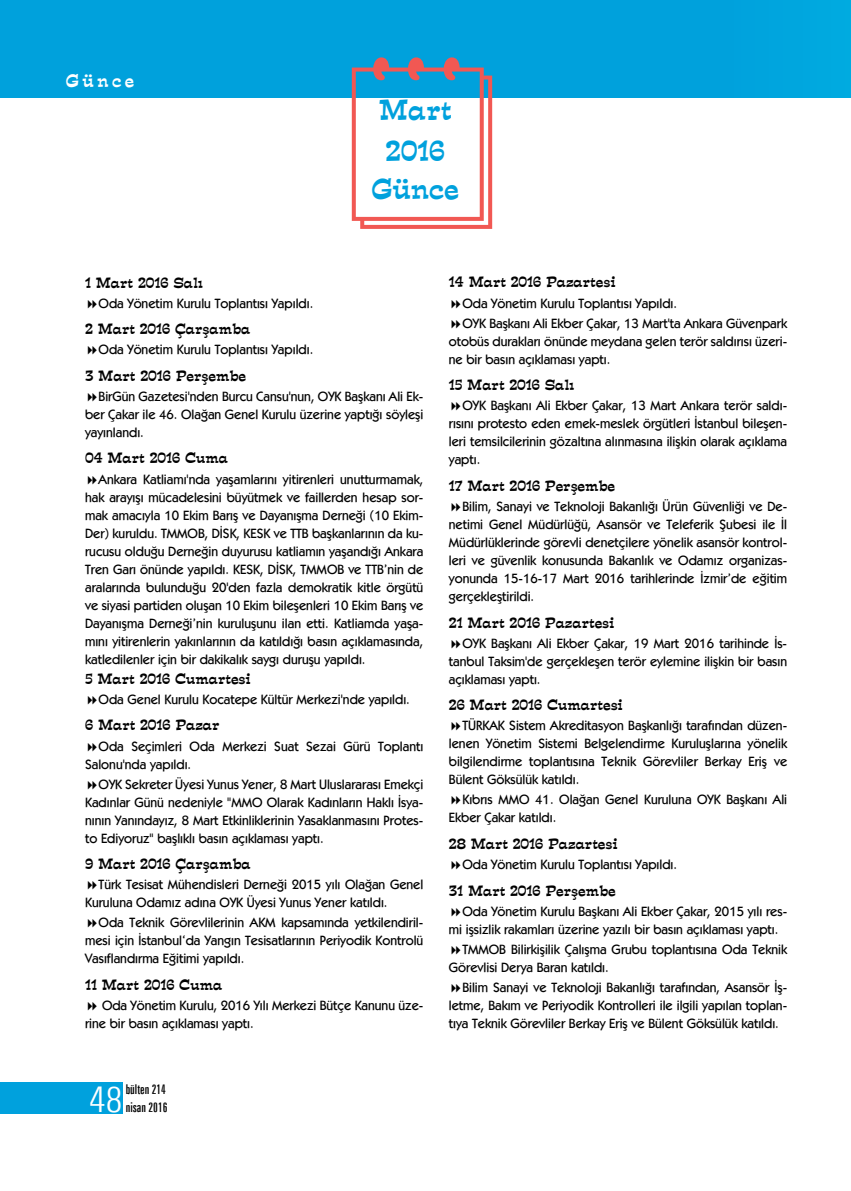
<style>
.page{position:relative;width:851px;height:1191px;background:#fff}
.page>*{position:absolute;margin:0;border:0;box-sizing:border-box;transform-origin:0 0}
.t1{font:300 condensed 36.15px "Zurich BT";color:#fff}
.t2{font:26.25px/41.1px "TR Expo";color:#00a1dd}
.t3{font:16.5px "TR Expo";letter-spacing:.2em;color:#fff}
.t4{font:500 13.5px/18px "Kabel IT Cby BT";color:#000;text-align:justify}
.t5{font:13.5px "TR Expo";color:#000}
.t6{font:extra-condensed 13.5px/18px "Zurich BT";color:#000}
</style>
<div class="page">
<div style="left:0;top:1082px;width:123px;height:32px;background:#00a1dd"></div>
<div style="left:0;top:0;width:850px;height:97px;background:#00a1dc"></div>
<svg style="left:352px;top:97px;width:140px;height:1px"></svg>
<p class="t3" style="left:66px;top:68px;width:70px">Günce</p>
<h2 class="t2" style="left:379px;top:89px;width:74px">Mart<br>2016</h2>
<h2 class="t2" style="left:371px;top:168px;width:89px">Günce</h2>
<p class="t5" style="left:85px;top:272px;width:119px">1 Mart 2016 Salı</p>
<p class="t4" style="left:99px;top:294px;width:216px">Oda Yönetim Kurulu Toplantısı Yapıldı.</p>
<p class="t5" style="left:85px;top:319px;width:167px">2 Mart 2016 Çarşamba</p>
<p class="t4" style="left:99px;top:340px;width:216px">Oda Yönetim Kurulu Toplantısı Yapıldı.</p>
<p class="t5" style="left:85px;top:365px;width:162px">3 Mart 2016 Perşembe</p>
<p class="t4" style="left:85px;top:387px;width:340px;text-indent:14px">BirGün Gazetesi'nden Burcu Cansu'nun, OYK Başkanı Ali Ek&shy;ber Çakar ile 46. Olağan Genel Kurulu üzerine yaptığı söyleşi yayınlandı.</p>
<p class="t5" style="left:85px;top:448px;width:144px">04 Mart 2016 Cuma</p>
<p class="t4" style="left:85px;top:470px;width:340px;text-indent:14px">Ankara Katliamı'nda yaşamlarını yitirenleri unutturmamak, hak arayışı mücadelesini büyütmek ve faillerden hesap sor&shy;mak amacıyla 10 Ekim Barış ve Dayanışma Derneği (10 Ekim-Der) kuruldu. TMMOB, DİSK, KESK ve TTB başkanlarının da ku&shy;rucusu olduğu Derneğin duyurusu katliamın yaşandığı Ankara Tren Garı önünde yapıldı. KESK, DİSK, TMMOB ve TTB’nin de aralarında bulunduğu 20'den fazla demokratik kitle örgütü ve siyasi partiden oluşan 10 Ekim bileşenleri 10 Ekim Barış ve Dayanışma Derneği’nin kuruluşunu ilan etti. Katliamda yaşa&shy;mını yitirenlerin yakınlarının da katıldığı basın açıklamasında, katledilenler için bir dakikalık saygı duruşu yapıldı.</p>
<p class="t5" style="left:85px;top:668px;width:167px">5 Mart 2016 Cumartesi</p>
<p class="t4" style="left:99px;top:690px;width:313px">Oda Genel Kurulu Kocatepe Kültür Merkezi'nde yapıldı.</p>
<p class="t5" style="left:85px;top:715px;width:136px">6 Mart 2016 Pazar</p>
<p class="t4" style="left:85px;top:736px;width:340px;text-indent:14px">Oda Seçimleri Oda Merkezi Suat Sezai Gürü Toplantı<br>Salonu'nda yapıldı.</p>
<p class="t4" style="left:85px;top:774px;width:340px;text-indent:14px">OYK Sekreter Üyesi Yunus Yener, 8 Mart Uluslararası Emekçi Kadınlar Günü nedeniyle "MMO Olarak Kadınların Haklı İsya&shy;nının Yanındayız, 8 Mart Etkinliklerinin Yasaklanmasını Protes&shy;to Ediyoruz" başlıklı basın açıklaması yaptı.</p>
<p class="t5" style="left:85px;top:854px;width:167px">9 Mart 2016 Çarşamba</p>
<p class="t4" style="left:85px;top:875px;width:340px;text-indent:14px">Türk Tesisat Mühendisleri Derneği 2015 yılı Olağan Genel<br>Kuruluna Odamız adına OYK Üyesi Yunus Yener katıldı.</p>
<p class="t4" style="left:85px;top:913px;width:340px;text-indent:14px">Oda Teknik Görevlilerinin AKM kapsamında yetkilendiril&shy;mesi için İstanbul‘da Yangın Tesisatlarının Periyodik Kontrolü Vasıflandırma Eğitimi yapıldı.</p>
<p class="t5" style="left:85px;top:974px;width:139px">11 Mart 2016 Cuma</p>
<p class="t4" style="left:85px;top:996px;width:340px;text-indent:17px">Oda Yönetim Kurulu, 2016 Yılı Merkezi Bütçe Kanunu üze&shy;rine bir basın açıklaması yaptı.</p>
<h1 class="t1" style="left:89px;top:1076px;width:35px">48</h1>
<p class="t6" style="left:126px;top:1080px;width:43px">bülten 214 nisan 2016</p>
<p class="t5" style="left:449px;top:272px;width:168px">14 Mart 2016 Pazartesi</p>
<p class="t4" style="left:462px;top:293px;width:326px;line-height:20.1px">Oda Yönetim Kurulu Toplantısı Yapıldı.<br>OYK Başkanı Ali Ekber Çakar, 13 Mart'ta Ankara Güvenpark</p>
<p class="t4" style="left:449px;top:332px;width:340px">otobüs durakları önünde meydana gelen terör saldırısı üzeri&shy;ne bir basın açıklaması yaptı.</p>
<p class="t5" style="left:449px;top:375px;width:127px">15 Mart 2016 Salı</p>
<p class="t4" style="left:449px;top:396px;width:340px;text-indent:14px">OYK Başkanı Ali Ekber Çakar, 13 Mart Ankara terör saldı&shy;rısını protesto eden emek-meslek örgütleri İstanbul bileşen&shy;leri temsilcilerinin gözaltına alınmasına ilişkin olarak açıklama yaptı.</p>
<p class="t5" style="left:449px;top:476px;width:168px">17 Mart 2016 Perşembe</p>
<p class="t4" style="left:449px;top:497px;width:340px;text-indent:14px">Bilim, Sanayi ve Teknoloji Bakanlığı Ürün Güvenliği ve De&shy;netimi Genel Müdürlüğü, Asansör ve Teleferik Şubesi ile İl Müdürlüklerinde görevli denetçilere yönelik asansör kontrol&shy;leri ve güvenlik konusunda Bakanlık ve Odamız organizas&shy;yonunda 15-16-17 Mart 2016 tarihlerinde İzmir’de eğitim gerçekleştirildi.</p>
<p class="t5" style="left:449px;top:612px;width:167px">21 Mart 2016 Pazartesi</p>
<p class="t4" style="left:449px;top:634px;width:340px;text-indent:14px">OYK Başkanı Ali Ekber Çakar, 19 Mart 2016 tarihinde İs&shy;tanbul Taksim'de gerçekleşen terör eylemine ilişkin bir basın açıklaması yaptı.</p>
<p class="t5" style="left:449px;top:695px;width:175px">26 Mart 2016 Cumartesi</p>
<p class="t4" style="left:449px;top:716px;width:340px;text-indent:14px">TÜRKAK Sistem Akreditasyon Başkanlığı tarafından düzen&shy;lenen Yönetim Sistemi Belgelendirme Kuruluşlarına yönelik bilgilendirme toplantısına Teknik Görevliler Berkay Eriş ve Bülent Göksülük katıldı.</p>
<p class="t4" style="left:449px;top:790px;width:340px;text-indent:14px">Kıbrıs MMO 41. Olağan Genel Kuruluna OYK Başkanı Ali<br>Ekber Çakar katıldı.</p>
<p class="t5" style="left:449px;top:833px;width:170px">28 Mart 2016 Pazartesi</p>
<p class="t4" style="left:462px;top:855px;width:216px">Oda Yönetim Kurulu Toplantısı Yapıldı.</p>
<p class="t5" style="left:449px;top:880px;width:168px">31 Mart 2016 Perşembe</p>
<p class="t4" style="left:449px;top:902px;width:340px;text-indent:14px">Oda Yönetim Kurulu Başkanı Ali Ekber Çakar, 2015 yılı res&shy;mi işsizlik rakamları üzerine yazılı bir basın açıklaması yaptı.</p>
<p class="t4" style="left:449px;top:940px;width:340px;text-indent:14px">TMMOB Bilirkişilik Çalışma Grubu toplantısına Oda Teknik<br>Görevlisi Derya Baran katıldı.</p>
<p class="t4" style="left:449px;top:978px;width:340px;text-indent:14px">Bilim Sanayi ve Teknoloji Bakanlığı tarafından, Asansör İş&shy;letme, Bakım ve Periyodik Kontrolleri ile ilgili yapılan toplan&shy;tıya Teknik Görevliler Berkay Eriş ve Bülent Göksülük katıldı.</p>
</div>
